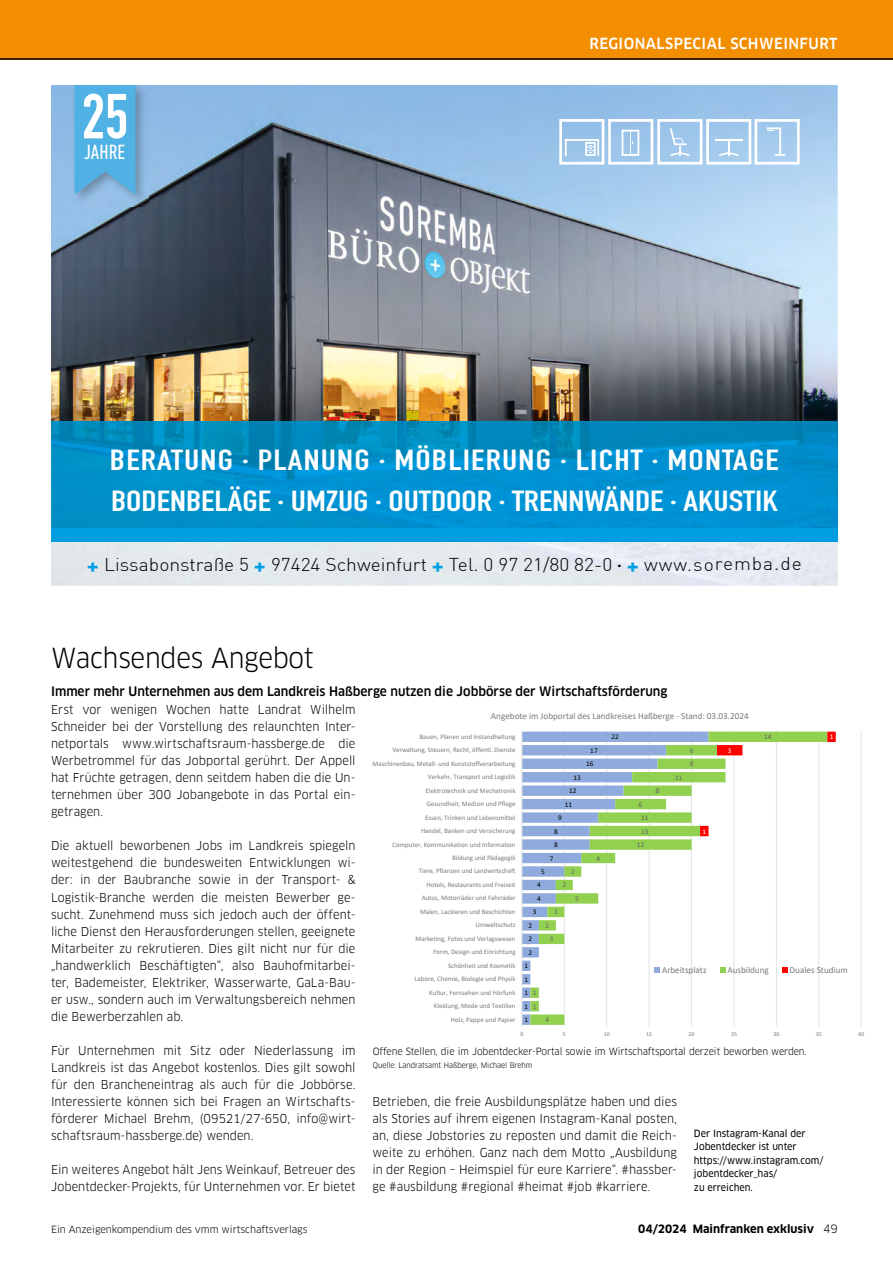
<style>
.page{position:relative;width:893px;height:1263px;background:#fff}
.page>*{position:absolute;margin:0;border:0;box-sizing:border-box;transform-origin:0 0}
.t1{font:700 28.65px/41px "DIN Condensed";color:#fff;scale:1.25 1}
.EXKLUSIV_-_Head_klei{font:27px "Clan OT";letter-spacing:-.01em;color:#000;scale:.95 1}
.t2{font:condensed 21px "MSCDIN Next LT Pro";color:#fff}
.t3{font:300 18.15px "DIN Pro";color:#000;scale:1.06 1}
.EXKLUSIV_-_Rubrik{font:500 15px "Clan OT";letter-spacing:.03em;color:#fff;scale:.95 1}
.EXKLUSIV_-_Vorspann{font:500 12.75px "Clan OT";color:#000;scale:.95 1}
.EXKLUSIV_-_Fliesstex{font:12px/17px "Clan OT";letter-spacing:.005em;color:#000;text-align:justify;scale:.95 1}
.t4{font:700 11.25px "Clan OT";color:#000}
.EXKLUSIV_-_Adresse{font:9.75px/13.5px "Clan OT News";color:#000;scale:.95 1}
.EXKLUSIV_-_BU{font:9.75px "Clan OT";letter-spacing:-.01em;color:#000;scale:.95 1}
.EXKLUSIV_-_BU-2{font:9.75px "Clan OT";letter-spacing:-.01em;color:#000}
.t5{font:9.15px "Calibri";color:#7b7b7b}
.EXKLUSIV_-_BU-3{font:7.5px "Clan OT";letter-spacing:-.01em;color:#000;scale:.95 1}
.t6{font:7.2px "Calibri";letter-spacing:.005em;color:#000}
.t7{font:7.2px "Calibri";letter-spacing:.005em;color:#646363}
.t8{font:7.2px "Calibri";color:#fff}
.t9{font:6.9px "Calibri";color:#7b7b7b}
.t10{font:5.85px "Calibri";color:#7b7b7b}
.s1{font-weight:700;font-size:20.85px;color:#009fe3}
.s2{font-weight:500}
.s3{font-weight:400}
</style>
<div class="page">
<div style="left:0;top:0;width:893px;height:60px;background:#f28e00"></div>
<hr style="left:0;top:58px;width:893px;height:2px;background:#000">
<img style="left:51px;top:85px;width:787px;height:337px">
<img style="left:51px;top:422px;width:787px;height:164px">
<svg style="left:559px;top:119px;width:241px;height:46px"></svg>
<div style="left:51px;top:529px;width:787px;height:12px;background:#009de1"></div>
<img style="left:71px;top:85px;width:77px;height:121px">
<svg style="left:75px;top:85px;width:60px;height:110px;background:#6ebbe5"></svg>
<svg style="left:521px;top:730px;width:341px;height:297px"></svg>
<p class="t2" style="left:84px;top:140px;width:43px">JAHRE</p>
<p class="EXKLUSIV_-_Rubrik" style="left:589px;top:35px;width:263px">REGIONALSPECIAL SCHWEINFURT</p>
<p class="t1" style="left:110px;top:439px;width:536px">BERATUNG · PLANUNG · MÖBLIERUNG · LICHT · MONTAGE<br>BODENBELÄGE · UMZUG · OUTDOOR · TRENNWÄNDE · AKUSTIK</p>
<p class="t3" style="left:87px;top:553px;width:676px"><span class="s1">+</span> Lissabonstraße 5 <span class="s1">+</span> 97424 Schweinfurt <span class="s1">+</span> Tel. 0 97 21/80 82-0 <span class="s2">·</span> <span class="s1">+</span> www.soremba.de</p>
<p class="EXKLUSIV_-_Head_klei" style="left:51px;top:641px;width:278px">Wachsendes Angebot</p>
<p class="EXKLUSIV_-_Vorspann" style="left:51px;top:683px;width:650px">Immer mehr Unternehmen aus dem Landkreis Haßberge nutzen die Jobbörse der Wirtschaftsförderung</p>
<p class="EXKLUSIV_-_Fliesstex" style="left:51px;top:701px;width:322px">Erst vor wenigen Wochen hatte Landrat Wilhelm Schneider bei der Vorstellung des relaunchten Inter&shy;netportals www.wirtschaftsraum-hassberge.de die Werbetrommel für das Jobportal gerührt. Der Appell hat Früchte getragen, denn seitdem haben die die Un&shy;ternehmen über 300 Jobangebote in das Portal ein&shy;getragen.</p>
<p class="EXKLUSIV_-_Fliesstex" style="left:51px;top:837px;width:322px">Die aktuell beworbenen Jobs im Landkreis spiegeln weitestgehend die bundesweiten Entwicklungen wi&shy;der: in der Baubranche sowie in der Transport- &amp; Logistik-Branche werden die meisten Bewerber ge&shy;sucht. Zunehmend muss sich jedoch auch der öffent&shy;liche Dienst den Herausforderungen stellen, geeignete Mitarbeiter zu rekrutieren. Dies gilt nicht nur für die „handwerklich Beschäftigten“, also Bauhofmitarbei&shy;ter, Bademeister, Elektriker, Wasserwarte, GaLa-Bau&shy;er usw., sondern auch im Verwaltungsbereich nehmen die Bewerberzahlen ab.</p>
<p class="EXKLUSIV_-_Fliesstex" style="left:51px;top:1042px;width:322px">Für Unternehmen mit Sitz oder Niederlassung im Landkreis ist das Angebot kostenlos. Dies gilt sowohl für den Brancheneintrag als auch für die Jobbörse.<br>Interessierte können sich bei Fragen an Wirtschafts&shy;förderer Michael Brehm, (09521/27-650, info@wirt&shy;schaftsraum-hassberge.de) wenden.</p>
<p class="EXKLUSIV_-_Fliesstex" style="left:51px;top:1161px;width:322px">Ein weiteres Angebot hält Jens Weinkauf, Betreuer des<br>Jobentdecker-Projekts, für Unternehmen vor. Er bietet</p>
<p class="t5" style="left:491px;top:710px;width:259px">Angebote im Jobportal des Landkreises Haßberge - Stand: 03.03.2024</p>
<p class="t9" style="left:420px;top:732px;width:97px">Bauen, Planen und Instandhaltung</p>
<p class="t6" style="left:611px;top:732px;width:9px">22</p>
<p class="t7" style="left:764px;top:732px;width:9px">14</p>
<p class="t8" style="left:830px;top:732px;width:5px">1</p>
<p class="t9" style="left:392px;top:745px;width:125px">Verwaltung, Steuern, Recht, öffentl. Dienste</p>
<p class="t7" style="left:690px;top:745px;width:5px">6</p>
<p class="t8" style="left:728px;top:745px;width:5px">3</p>
<p class="t6" style="left:590px;top:745px;width:9px">17</p>
<p class="t9" style="left:373px;top:758px;width:144px">Maschinenbau, Metall- und Kunststoffverarbeitung</p>
<p class="t6" style="left:586px;top:759px;width:9px">16</p>
<p class="t7" style="left:690px;top:759px;width:5px">8</p>
<p class="t9" style="left:428px;top:772px;width:89px">Verkehr, Transport und Logistik</p>
<p class="t6" style="left:573px;top:772px;width:9px">13</p>
<p class="t7" style="left:675px;top:772px;width:9px">11</p>
<p class="t9" style="left:426px;top:785px;width:91px">Elektrotechnik und Mechatronik</p>
<p class="t6" style="left:569px;top:786px;width:9px">12</p>
<p class="t7" style="left:656px;top:786px;width:5px">8</p>
<p class="t9" style="left:426px;top:799px;width:91px">Gesundheit, Medizin und Pflege</p>
<p class="t7" style="left:639px;top:799px;width:5px">6</p>
<p class="t6" style="left:565px;top:799px;width:9px">11</p>
<p class="t9" style="left:425px;top:812px;width:92px">Essen, Trinken und Lebensmittel</p>
<p class="t6" style="left:558px;top:813px;width:5px">9</p>
<p class="t7" style="left:641px;top:813px;width:9px">11</p>
<p class="t9" style="left:421px;top:826px;width:96px">Handel, Banken und Versicherung</p>
<p class="t6" style="left:554px;top:826px;width:5px">8</p>
<p class="t7" style="left:641px;top:826px;width:9px">13</p>
<p class="t8" style="left:702px;top:826px;width:5px">1</p>
<p class="t9" style="left:392px;top:839px;width:125px">Computer, Kommunikation und Information</p>
<p class="t6" style="left:554px;top:840px;width:5px">8</p>
<p class="t7" style="left:637px;top:840px;width:9px">12</p>
<p class="t9" style="left:452px;top:853px;width:65px">Bildung und Pädagogik</p>
<p class="t7" style="left:596px;top:853px;width:5px">4</p>
<p class="t6" style="left:550px;top:853px;width:5px">7</p>
<p class="t9" style="left:419px;top:866px;width:98px">Tiere, Pflanzen und Landwirtschaft</p>
<p class="t7" style="left:571px;top:867px;width:5px">2</p>
<p class="t6" style="left:541px;top:866px;width:5px">5</p>
<p class="t9" style="left:427px;top:880px;width:91px">Hotels, Restaurants und Freizeit</p>
<p class="t7" style="left:562px;top:880px;width:5px">2</p>
<p class="t6" style="left:537px;top:880px;width:5px">4</p>
<p class="t9" style="left:422px;top:893px;width:95px">Autos, Motorräder und Fahrräder</p>
<p class="t6" style="left:537px;top:893px;width:5px">4</p>
<p class="t7" style="left:575px;top:893px;width:5px">5</p>
<p class="t9" style="left:420px;top:907px;width:97px">Malen, Lackieren und Beschichten</p>
<p class="t6" style="left:533px;top:907px;width:5px">3</p>
<p class="t7" style="left:554px;top:907px;width:5px">2</p>
<p class="t9" style="left:476px;top:920px;width:41px">Umweltschutz</p>
<p class="t6" style="left:529px;top:920px;width:5px">2</p>
<p class="t7" style="left:546px;top:920px;width:5px">2</p>
<p class="t9" style="left:416px;top:934px;width:101px">Marketing, Fotos und Verlagswesen</p>
<p class="t6" style="left:529px;top:934px;width:5px">2</p>
<p class="t7" style="left:550px;top:934px;width:5px">3</p>
<p class="t9" style="left:433px;top:947px;width:84px">Form, Design und Einrichtung</p>
<p class="t6" style="left:529px;top:947px;width:5px">2</p>
<p class="t9" style="left:448px;top:961px;width:69px">Schönheit und Kosmetik</p>
<p class="t6" style="left:524px;top:961px;width:5px">1</p>
<p class="t5" style="left:662px;top:963px;width:46px">Arbeitsplatz</p>
<p class="t5" style="left:727px;top:963px;width:43px">Ausbildung</p>
<p class="t5" style="left:790px;top:963px;width:60px">Duales Studium</p>
<p class="t9" style="left:415px;top:974px;width:102px">Labore, Chemie, Biologie und Physik</p>
<p class="t6" style="left:524px;top:974px;width:5px">1</p>
<p class="t9" style="left:429px;top:988px;width:88px">Kultur, Fernsehen und Hörfunk</p>
<p class="t6" style="left:524px;top:988px;width:5px">1</p>
<p class="t7" style="left:533px;top:988px;width:5px">1</p>
<p class="t9" style="left:434px;top:1001px;width:83px">Kleidung, Mode und Textilien</p>
<p class="t6" style="left:524px;top:1001px;width:5px">1</p>
<p class="t7" style="left:533px;top:1001px;width:5px">1</p>
<p class="t9" style="left:451px;top:1014px;width:66px">Holz, Pappe und Papier</p>
<p class="t6" style="left:524px;top:1015px;width:5px">1</p>
<p class="t7" style="left:546px;top:1015px;width:5px">4</p>
<p class="t10" style="left:520px;top:1030px;width:4px">0</p>
<p class="t10" style="left:563px;top:1030px;width:4px">5</p>
<p class="t10" style="left:604px;top:1030px;width:7px">10</p>
<p class="t10" style="left:646px;top:1030px;width:7px">15</p>
<p class="t10" style="left:689px;top:1030px;width:7px">20</p>
<p class="t10" style="left:731px;top:1030px;width:7px">25</p>
<p class="t10" style="left:773px;top:1030px;width:7px">30</p>
<p class="t10" style="left:816px;top:1030px;width:7px">35</p>
<p class="t10" style="left:858px;top:1030px;width:7px">40</p>
<p class="EXKLUSIV_-_BU" style="left:373px;top:1045px;width:458px">Offene Stellen, die im Jobentdecker-Portal sowie im Wirtschaftsportal derzeit beworben werden.</p>
<p class="EXKLUSIV_-_BU-3" style="left:373px;top:1061px;width:169px">Quelle: Landratsamt Haßberge, Michael Brehm</p>
<p class="EXKLUSIV_-_Fliesstex" style="left:372px;top:1093px;width:322px">Betrieben, die freie Ausbildungsplätze haben und dies als Stories auf ihrem eigenen Instagram-Kanal posten, an, diese Jobstories zu reposten und damit die Reich&shy;weite zu erhöhen. Ganz nach dem Motto „Ausbildung in der Region – Heimspiel für eure Karriere“. #hassber&shy;ge #ausbildung #regional #heimat #job #karriere.</p>
<p class="EXKLUSIV_-_Adresse" style="left:694px;top:1126px;width:138px">Der Instagram-Kanal der<br>Jobentdecker ist unter https://www.instagram.com/ jobentdecker_has/</p>
<p class="EXKLUSIV_-_Adresse" style="left:694px;top:1180px;width:64px">zu erreichen.</p>
<p class="EXKLUSIV_-_BU-2" style="left:51px;top:1223px;width:258px">Ein Anzeigenkompendium des vmm wirtschaftsverlags</p>
<p class="t4" style="left:638px;top:1222px;width:201px">04/2024 Mainfranken exklusiv <span class="s3">49</span></p>
</div>
